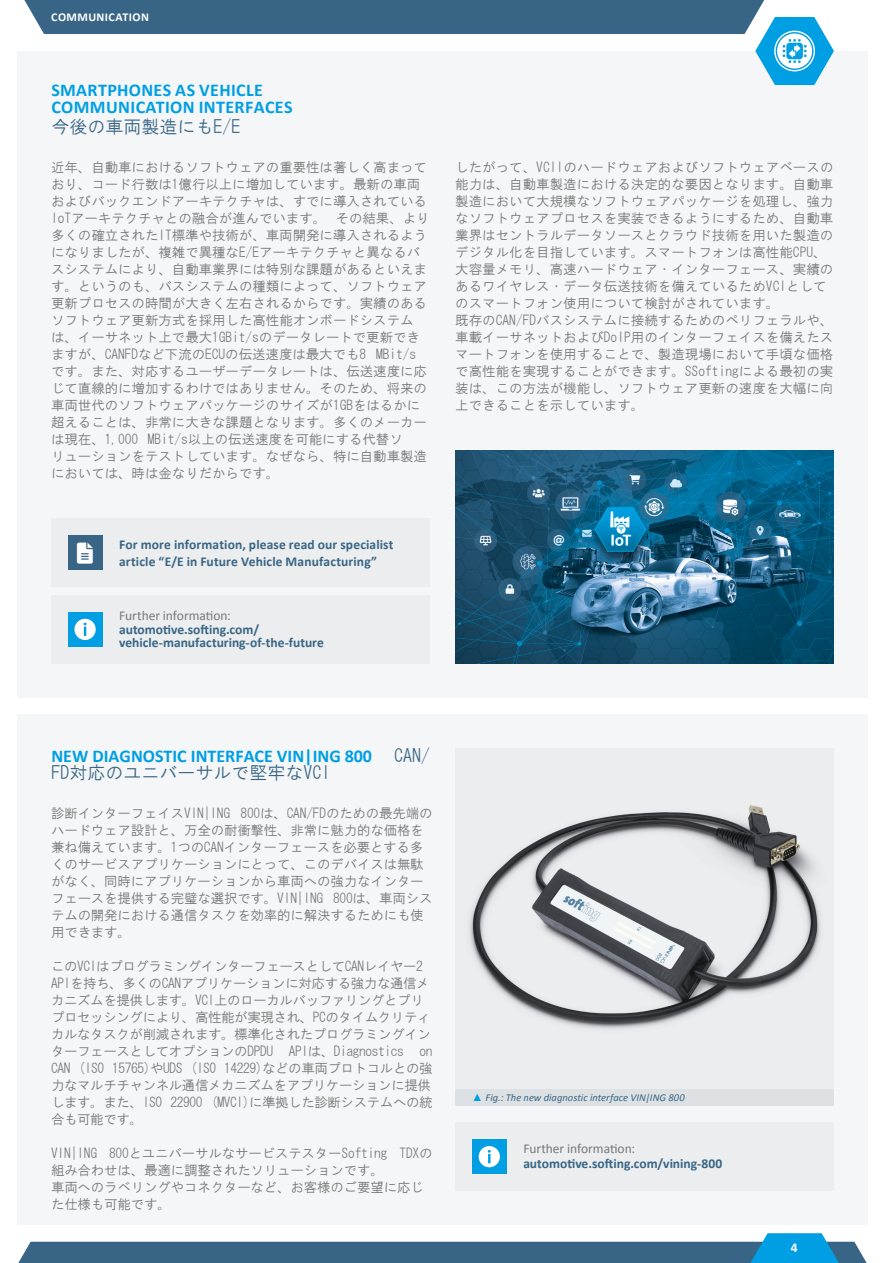
<style>
.page{position:relative;width:885px;height:1263px;background:#fff}
.page>*{position:absolute;margin:0;border:0;box-sizing:border-box;transform-origin:0 0}
.t1{font:700 18px/17px "Calibri";letter-spacing:.02em;color:#009fe3}
.t2{font:700 18px "Calibri";color:#009fe3}
.t3{font:18px "HG Gothic M";color:#386585}
.t4{font:13.5px/17px "HG Gothic M";letter-spacing:-.005em;color:#777776}
.t5{font:13.5px/17px "HG Gothic M";letter-spacing:-.03em;color:#777776}
.t6{font:700 13.5px/13.5px "Calibri";letter-spacing:.005em;color:#386585}
.t7{font:13.5px "Calibri";letter-spacing:-.005em;color:#777776}
.t8{font:700 13.5px "Calibri";color:#fff}
.t9{font:700 12px "Calibri";letter-spacing:.035em;color:#fff}
.t10{font:italic 10.5px "Calibri";letter-spacing:.005em;color:#386585}
.s1{font-family:"HG Gothic M";font-weight:400;color:#386585}
.s2{font-family:"Arial";color:#009fe3}
</style>
<div class="page">
<div style="left:17px;top:51px;width:850px;height:646px;background:#f5f6f7"></div>
<div style="left:17px;top:714px;width:850px;height:511px;background:#f5f6f7"></div>
<svg style="left:18px;top:1233px;width:848px;height:30px"></svg>
<div style="left:51px;top:595px;width:378px;height:68px;background:#ebedee"></div>
<div style="left:68px;top:612px;width:34px;height:34px;background:#009fe3"></div>
<svg style="left:74px;top:619px;width:22px;height:21px"></svg>
<svg style="left:84px;top:623px;width:2px;height:13px"></svg>
<div style="left:455px;top:1123px;width:378px;height:68px;background:#ebedee"></div>
<div style="left:472px;top:1140px;width:34px;height:34px;background:#009fe3"></div>
<div style="left:478px;top:1146px;width:22px;height:21px;background:#fff;border-radius:50%"></div>
<svg style="left:488px;top:1150px;width:2px;height:13px"></svg>
<div style="left:455px;top:1089px;width:378px;height:17px;background:#dee1e3"></div>
<img style="left:465px;top:804px;width:361px;height:229px">
<img style="left:455px;top:451px;width:378px;height:212px">
<svg style="left:24px;top:0;width:809px;height:85px"></svg>
<div style="left:51px;top:519px;width:378px;height:68px;background:#ebedee"></div>
<div style="left:68px;top:536px;width:34px;height:34px;background:#386585"></div>
<p class="t9" style="left:51px;top:9px;width:99px">COMMUNICATION</p>
<h1 class="t1" style="left:51px;top:81px;width:243px">SMARTPHONES AS VEHICLE<br>COMMUNICATION INTERFACES</h1>
<h1 class="t3" style="left:51px;top:117px;width:190px">今後の車両製造にもE/E</h1>
<p class="t4" style="left:51px;top:158px;width:380px">近年、自動車におけるソフトウェアの重要性は著しく高まっており、コード行数は1億行以上に増加しています。最新の車両およびバックエンドアーキテクチャは、すでに導入されているIoTアーキテクチャとの融合が進んでいます。 その結果、より多くの確立されたIT標準や技術が、車両開発に導入されるようになりましたが、複雑で異種なE/Eアーキテクチャと異なるバスシステムにより、自動車業界には特別な課題があるといえます。というのも、バスシステムの種類によって、ソフトウェア更新プロセスの時間が大きく左右されるからです。実績のあるソフトウェア更新方式を採用した高性能オンボードシステムは、イーサネット上で最大1GBit/sのデータレートで更新できますが、CANFDなど下流のECUの伝送速度は最大でも8 MBit/sです。また、対応するユーザーデータレートは、伝送速度に応じて直線的に増加するわけではありません。そのため、将来の車両世代のソフトウェアパッケージのサイズが1GBをはるかに超えることは、非常に大きな課題となります。多くのメーカーは現在、1,000 MBit/s以上の伝送速度を可能にする代替ソ<br>リューションをテストしています。なぜなら、特に自動車製造においては、時は金なりだからです。</p>
<p class="t6" style="left:119px;top:535px;width:276px;line-height:17px">For more information, please read our specialist article “E/E in Future Vehicle Manufacturing”</p>
<p class="t7" style="left:119px;top:606px;width:113px">Further information:</p>
<p class="t6" style="left:119px;top:622px;width:206px">automotive.softing.com/ vehicle-manufacturing-of-the-future</p>
<p class="t4" style="left:455px;top:158px;width:380px">したがって、VCIIのハードウェアおよびソフトウェアベースの能力は、自動車製造における決定的な要因となります。自動車製造において大規模なソフトウェアパッケージを処理し、強力なソフトウェアプロセスを実装できるようにするため、自動車業界はセントラルデータソースとクラウド技術を用いた製造のデジタル化を目指しています。スマートフォンは高性能CPU、大容量メモリ、高速ハードウェア・インターフェース、実績のあるワイヤレス・データ伝送技術を備えているためVCIとしてのスマートフォン使用について検討がされています。<br>既存のCAN/FDバスシステムに接続するためのペリフェラルや、車載イーサネットおよびDoIP用のインターフェイスを備えたスマートフォンを使用することで、製造現場において手頃な価格で高性能を実現することができます。SSoftingによる最初の実装は、この方法が機能し、ソフトウェア更新の速度を大幅に向上できることを示しています。</p>
<h1 class="t2" style="left:51px;top:743px;width:380px">NEW DIAGNOSTIC INTERFACE VIN|ING 800 <span class="s1">CAN/</span></h1>
<h1 class="t3" style="left:51px;top:763px;width:298px">FD対応のユニバーサルで堅牢なVCI　</h1>
<p class="t4" style="left:51px;top:805px;width:383px">診断インターフェイスVIN|ING 800は、CAN/FDのための最先端のハードウェア設計と、万全の耐衝撃性、非常に魅力的な価格を兼ね備えています。1つのCANインターフェースを必要とする多くのサービスアプリケーションにとって、このデバイスは無駄がなく、同時にアプリケーションから車両への強力なインターフェースを提供する完璧な選択です。VIN|ING 800は、車両システムの開発における通信タスクを効率的に解決するためにも使用できます。</p>
<p class="t5" style="left:51px;top:958px;width:383px">このVCIはプログラミングインターフェースとしてCANレイヤー2<br>APIを持ち、多くのCANアプリケーションに対応する強力な通信メカニズムを提供します。VCI上のローカルバッファリングとプリプロセッシングにより、高性能が実現され、PCのタイムクリティカルなタスクが削減されます。標準化されたプログラミングインターフェースとしてオプションのDPDU APIは、Diagnostics on CAN (ISO 15765)やUDS (ISO 14229)などの車両プロトコルとの強力なマルチチャンネル通信メカニズムをアプリケーションに提供します。また、ISO 22900 (MVCI)に準拠した診断システムへの統合も可能です。</p>
<p class="t4" style="left:51px;top:1145px;width:383px">VIN|ING 800とユニバーサルなサービステスターSofting TDXの組み合わせは、最適に調整されたソリューションです。<br>車両へのラベリングやコネクターなど、お客様のご要望に応じた仕様も可能です。</p>
<p class="t7" style="left:523px;top:1139px;width:113px">Further information:</p>
<p class="t10" style="left:472px;top:1090px;width:214px"><span class="s2">▲</span> Fig.: The new diagnostic interface VIN|ING 800</p>
<p class="t6" style="left:523px;top:1157px;width:200px">automotive.softing.com/vining-800</p>
<p class="t8" style="left:790px;top:1238px;width:8px">4</p>
</div>
